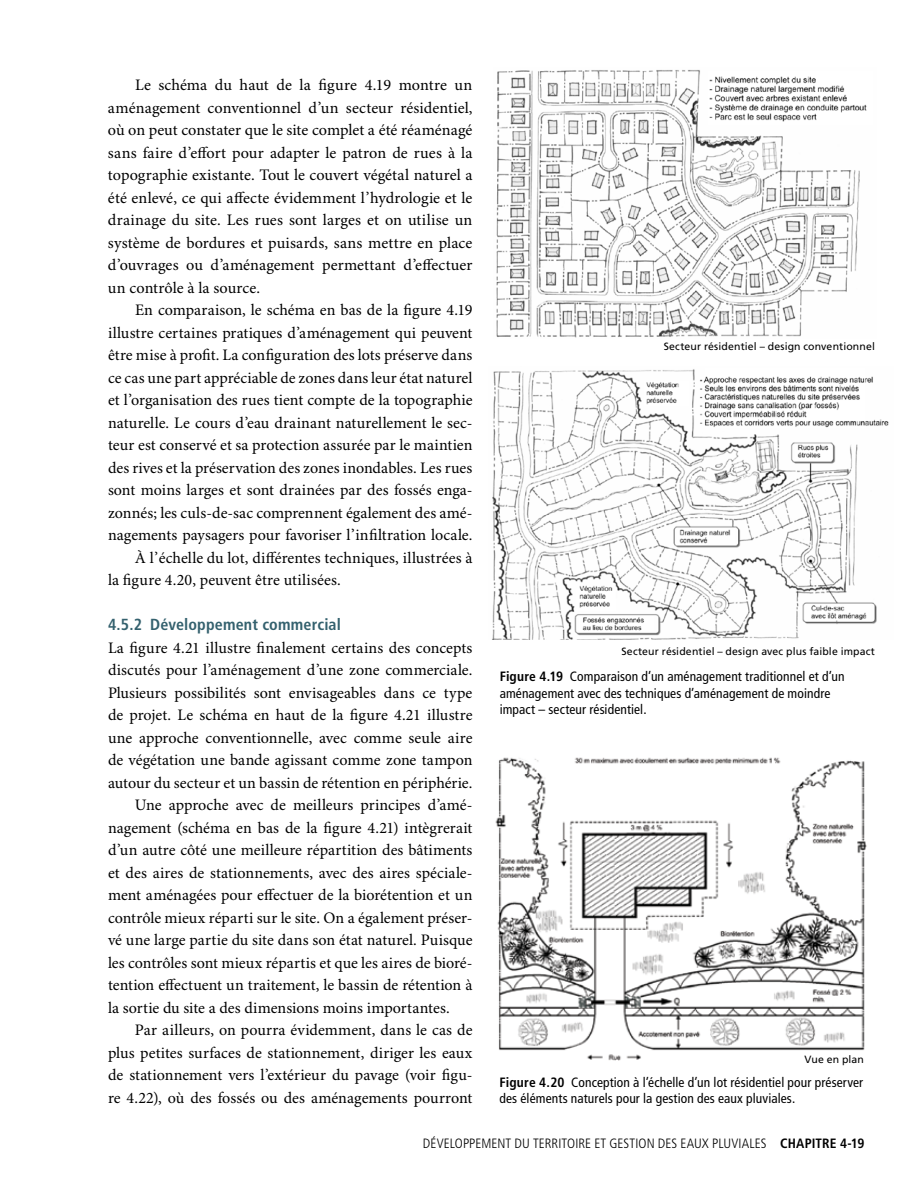
<style>
.page{position:relative;width:918px;height:1188px;background:#fff}
.page>*{position:absolute;margin:0;border:0;box-sizing:border-box;transform-origin:0 0}
.t1{font:16.05px/22.5px "Minion Pro";color:#000;text-align:justify}
.t2{font:700 condensed 16.05px "Frutiger";letter-spacing:.01em;color:#34616e}
.t3{font:condensed 13.5px/16.5px "Frutiger";letter-spacing:.01em;color:#000}
.t4{font:300 condensed 13.5px "Frutiger";letter-spacing:.005em;color:#000}
.t5{font:10.5px "Frutiger";letter-spacing:.015em;color:#000}
.s1{font-weight:700}
</style>
<div class="page">
<img style="left:496px;top:70px;width:371px;height:268px">
<img style="left:492px;top:369px;width:397px;height:271px">
<img style="left:495px;top:757px;width:372px;height:304px">
<p class="t1" style="left:108px;top:74px;width:366px;text-indent:27px">Le schéma du haut de la figure 4.19 montre un aménagement conventionnel d’un secteur résidentiel, où on peut constater que le site complet a été réaménagé sans faire d’effort pour adapter le patron de rues à la topographie existante. Tout le couvert végétal naturel a été enlevé, ce qui affecte évidemment l’hydrologie et le drainage du site. Les rues sont larges et on utilise un système de bordures et puisards, sans mettre en place d’ouvrages ou d’aménagement permettant d’effectuer un contrôle à la source.</p>
<p class="t1" style="left:135px;top:299px;width:339px">En comparaison, le schéma en bas de la figure 4.19</p>
<p class="t1" style="left:108px;top:322px;width:366px">illustre certaines pratiques d’aménagement qui peuvent</p>
<p class="t1" style="left:108px;top:344px;width:366px">être mise à profit. La configuration des lots préserve dans</p>
<p class="t1" style="left:108px;top:367px;width:366px">ce cas une part appréciable de zones dans leur état naturel</p>
<p class="t1" style="left:108px;top:389px;width:366px">et l’organisation des rues tient compte de la topographie</p>
<p class="t1" style="left:108px;top:412px;width:366px">naturelle. Le cours d’eau drainant naturellement le sec-</p>
<p class="t1" style="left:108px;top:434px;width:366px">teur est conservé et sa protection assurée par le maintien</p>
<p class="t1" style="left:108px;top:457px;width:366px">des rives et la préservation des zones inondables. Les rues</p>
<p class="t1" style="left:108px;top:479px;width:366px">sont moins larges et sont drainées par des fossés enga-</p>
<p class="t1" style="left:108px;top:502px;width:366px">zonnés; les culs-de-sac comprennent également des amé-</p>
<p class="t1" style="left:108px;top:524px;width:366px">nagements paysagers pour favoriser l’infiltration locale.</p>
<p class="t1" style="left:135px;top:547px;width:339px">À l’échelle du lot, différentes techniques, illustrées à</p>
<p class="t1" style="left:108px;top:569px;width:234px">la figure 4.20, peuvent être utilisées.</p>
<p class="t2" style="left:108px;top:615px;width:234px">4.5.2 Développement commercial</p>
<p class="t1" style="left:108px;top:637px;width:366px">La figure 4.21 illustre finalement certains des concepts</p>
<p class="t1" style="left:108px;top:659px;width:366px">discutés pour l’aménagement d’une zone commerciale.</p>
<p class="t1" style="left:108px;top:682px;width:366px">Plusieurs possibilités sont envisageables dans ce type</p>
<p class="t1" style="left:108px;top:704px;width:366px">de projet. Le schéma en haut de la figure 4.21 illustre</p>
<p class="t1" style="left:108px;top:727px;width:366px">une approche conventionnelle, avec comme seule aire</p>
<p class="t1" style="left:108px;top:749px;width:366px">de végétation une bande agissant comme zone tampon</p>
<p class="t1" style="left:108px;top:772px;width:366px">autour du secteur et un bassin de rétention en périphérie.</p>
<p class="t1" style="left:135px;top:794px;width:339px">Une approche avec de meilleurs principes d’amé-</p>
<p class="t1" style="left:108px;top:817px;width:366px">nagement (schéma en bas de la figure 4.21) intègrerait</p>
<p class="t1" style="left:108px;top:839px;width:366px">d’un autre côté une meilleure répartition des bâtiments</p>
<p class="t1" style="left:108px;top:862px;width:366px">et des aires de stationnements, avec des aires spéciale-</p>
<p class="t1" style="left:108px;top:884px;width:366px">ment aménagées pour effectuer de la biorétention et un</p>
<p class="t1" style="left:108px;top:907px;width:366px">contrôle mieux réparti sur le site. On a également préser-</p>
<p class="t1" style="left:108px;top:929px;width:366px">vé une large partie du site dans son état naturel. Puisque</p>
<p class="t1" style="left:108px;top:952px;width:366px">les contrôles sont mieux répartis et que les aires de bioré-</p>
<p class="t1" style="left:108px;top:974px;width:366px">tention effectuent un traitement, le bassin de rétention à</p>
<p class="t1" style="left:108px;top:997px;width:343px">la sortie du site a des dimensions moins importantes.</p>
<p class="t1" style="left:135px;top:1019px;width:339px">Par ailleurs, on pourra évidemment, dans le cas de</p>
<p class="t1" style="left:108px;top:1042px;width:366px">plus petites surfaces de stationnement, diriger les eaux</p>
<p class="t1" style="left:108px;top:1064px;width:366px">de stationnement vers l’extérieur du pavage (voir figu-</p>
<p class="t1" style="left:108px;top:1087px;width:366px">re 4.22), où des fossés ou des aménagements pourront</p>
<p class="t5" style="left:664px;top:340px;width:213px">Secteur résidentiel – design conventionnel</p>
<p class="t5" style="left:622px;top:645px;width:255px">Secteur résidentiel – design avec plus faible impact</p>
<p class="t3" style="left:500px;top:668px;width:346px"><span class="s1">Figure 4.19</span> Comparaison d’un aménagement traditionnel et d’un aménagement avec des techniques d’aménagement de moindre impact – secteur résidentiel.</p>
<p class="t5" style="left:804px;top:1053px;width:61px">Vue en plan</p>
<p class="t3" style="left:500px;top:1074px;width:365px"><span class="s1">Figure 4.20</span> Conception à l’échelle d’un lot résidentiel pour préserver des éléments naturels pour la gestion des eaux pluviales.</p>
<p class="t4" style="left:423px;top:1135px;width:443px">DÉVELOPPEMENT DU TERRITOIRE ET GESTION DES EAUX PLUVIALES <span class="s1">CHAPITRE 4-19</span></p>
</div>
